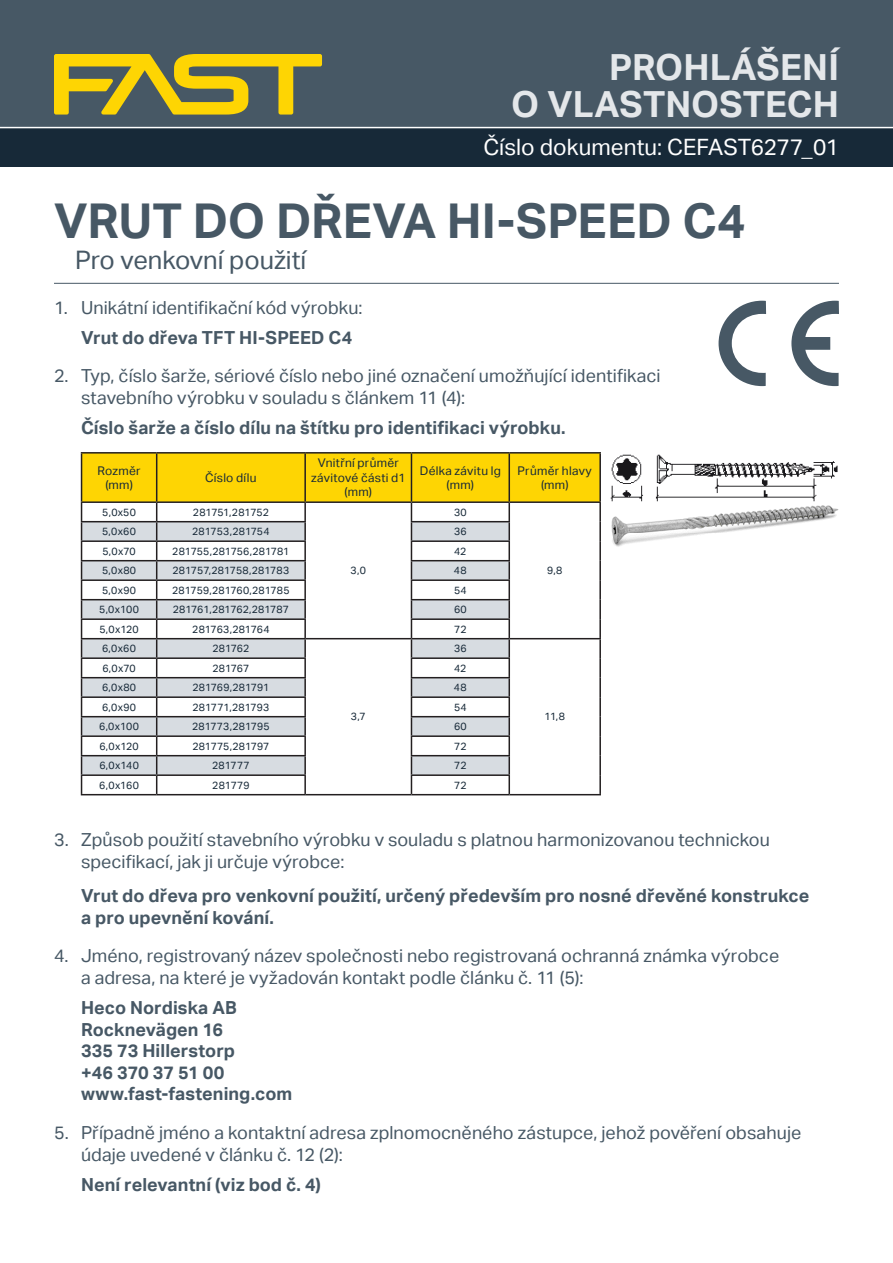
<style>
.page{position:relative;width:893px;height:1263px;background:#fff}
.page>*{position:absolute;margin:0;border:0;box-sizing:border-box;transform-origin:0 0}
.t1{font:700 48px "Aktiv Grotesk";letter-spacing:.005em;color:#475865}
.t2{font:700 36px/37.5px "Aktiv Grotesk";letter-spacing:.005em;color:#e4e7ea;text-align:right}
.t3{font:25.5px "Aktiv Grotesk";color:#475865}
.t4{font:22.5px "Aktiv Grotesk";color:#fff}
.t5{font:18px/21.6px "Aktiv Grotesk";letter-spacing:.005em;color:#475865}
.t6{font:700 18px/21.6px "Aktiv Grotesk";letter-spacing:.005em;color:#475865}
.t7{font:12px/14.4px "Aktiv Grotesk";letter-spacing:.025em;color:#172938;text-align:center}
.t8{font:10.5px "Aktiv Grotesk";letter-spacing:.005em;color:#172938}
</style>
<div class="page">
<div style="left:0;top:0;width:893px;height:128px;background:#475865"></div>
<div style="left:0;top:128px;width:893px;height:39px;background:#172938"></div>
<svg style="left:54px;top:54px;width:268px;height:61px"></svg>
<hr style="left:0;top:127px;width:893px;height:1px;background:#fff">
<hr style="left:54px;top:283px;width:785px;height:1px;background:#475865">
<img style="left:611px;top:505px;width:228px;height:42px">
<img style="left:610px;top:454px;width:228px;height:48px">
<hr style="left:81px;top:452px;width:76px;height:2px;background:#231f20">
<hr style="left:157px;top:452px;width:148px;height:2px;background:#231f20">
<hr style="left:305px;top:452px;width:106px;height:2px;background:#231f20">
<hr style="left:411px;top:452px;width:98px;height:2px;background:#231f20">
<hr style="left:509px;top:452px;width:92px;height:2px;background:#231f20">
<svg style="left:81px;top:453px;width:520px;height:341px"></svg>
<hr style="left:81px;top:794px;width:76px;height:1px;background:#231f20">
<hr style="left:157px;top:794px;width:148px;height:1px;background:#231f20">
<hr style="left:305px;top:794px;width:106px;height:1px;background:#231f20">
<hr style="left:411px;top:794px;width:98px;height:1px;background:#231f20">
<hr style="left:509px;top:794px;width:92px;height:1px;background:#231f20">
<svg style="left:719px;top:301px;width:47px;height:85px"></svg>
<svg style="left:791px;top:301px;width:48px;height:85px"></svg>
<h2 class="t2" style="left:511px;top:49px;width:329px">PROHLÁŠENÍ<br>O VLASTNOSTECH</h2>
<p class="t4" style="left:483px;top:135px;width:357px">Číslo dokumentu: CEFAST6277_01</p>
<h1 class="t1" style="left:54px;top:194px;width:693px">VRUT DO DŘEVA HI-SPEED C4</h1>
<h3 class="t3" style="left:75px;top:245px;width:232px">Pro venkovní použití</h3>
<p class="t5" style="left:54px;top:297px;width:310px">1. Unikátní identifikační kód výrobku:</p>
<p class="t6" style="left:81px;top:327px;width:273px">Vrut do dřeva TFT HI-SPEED C4</p>
<p class="t5" style="left:81px;top:365px;width:581px;text-indent:-27px">2. Typ, číslo šarže, sériové číslo nebo jiné označení umožňující identifikaci stavebního výrobku v souladu s článkem 11 (4):</p>
<p class="t6" style="left:81px;top:417px;width:486px">Číslo šarže a číslo dílu na štítku pro identifikaci výrobku.</p>
<p class="t7" style="left:98px;top:463px;width:45px">Rozměr (mm)</p>
<p class="t7" style="left:205px;top:470px;width:53px">Číslo dílu</p>
<p class="t8" style="left:102px;top:506px;width:35px">5,0x50</p>
<p class="t8" style="left:193px;top:506px;width:77px">281751,281752</p>
<p class="t7" style="left:311px;top:456px;width:96px">Vnitřní průměr závitové části d1 (mm)</p>
<p class="t7" style="left:420px;top:463px;width:82px">Délka závitu lg (mm)</p>
<p class="t7" style="left:518px;top:463px;width:76px">Průměr hlavy (mm)</p>
<p class="t8" style="left:454px;top:506px;width:14px">30</p>
<p class="t8" style="left:102px;top:525px;width:35px">5,0x60</p>
<p class="t8" style="left:192px;top:525px;width:79px">281753,281754</p>
<p class="t8" style="left:454px;top:525px;width:14px">36</p>
<p class="t8" style="left:102px;top:545px;width:35px">5,0x70</p>
<p class="t8" style="left:172px;top:545px;width:119px">281755,281756,281781</p>
<p class="t8" style="left:454px;top:545px;width:14px">42</p>
<p class="t8" style="left:102px;top:564px;width:36px">5,0x80</p>
<p class="t8" style="left:173px;top:564px;width:118px">281757,281758,281783</p>
<p class="t8" style="left:454px;top:564px;width:14px">48</p>
<p class="t8" style="left:102px;top:584px;width:36px">5,0x90</p>
<p class="t8" style="left:172px;top:584px;width:119px">281759,281760,281785</p>
<p class="t8" style="left:454px;top:584px;width:14px">54</p>
<p class="t8" style="left:99px;top:603px;width:41px">5,0x100</p>
<p class="t8" style="left:173px;top:603px;width:118px">281761,281762,281787</p>
<p class="t8" style="left:454px;top:603px;width:14px">60</p>
<p class="t8" style="left:99px;top:623px;width:41px">5,0x120</p>
<p class="t8" style="left:192px;top:623px;width:79px">281763,281764</p>
<p class="t8" style="left:454px;top:623px;width:14px">72</p>
<p class="t8" style="left:102px;top:642px;width:35px">6,0x60</p>
<p class="t8" style="left:212px;top:642px;width:39px">281762</p>
<p class="t8" style="left:351px;top:564px;width:17px">3,0</p>
<p class="t8" style="left:454px;top:642px;width:14px">36</p>
<p class="t8" style="left:102px;top:662px;width:35px">6,0x70</p>
<p class="t8" style="left:212px;top:662px;width:39px">281767</p>
<p class="t8" style="left:454px;top:662px;width:14px">42</p>
<p class="t8" style="left:102px;top:681px;width:36px">6,0x80</p>
<p class="t8" style="left:192px;top:681px;width:78px">281769,281791</p>
<p class="t8" style="left:454px;top:681px;width:14px">48</p>
<p class="t8" style="left:102px;top:701px;width:36px">6,0x90</p>
<p class="t8" style="left:193px;top:701px;width:78px">281771,281793</p>
<p class="t8" style="left:454px;top:701px;width:14px">54</p>
<p class="t8" style="left:99px;top:720px;width:41px">6,0x100</p>
<p class="t8" style="left:192px;top:720px;width:79px">281773,281795</p>
<p class="t8" style="left:454px;top:720px;width:14px">60</p>
<p class="t8" style="left:99px;top:740px;width:41px">6,0x120</p>
<p class="t8" style="left:192px;top:740px;width:79px">281775,281797</p>
<p class="t8" style="left:454px;top:740px;width:14px">72</p>
<p class="t8" style="left:99px;top:759px;width:41px">6,0x140</p>
<p class="t8" style="left:212px;top:759px;width:39px">281777</p>
<p class="t8" style="left:454px;top:759px;width:14px">72</p>
<p class="t8" style="left:99px;top:779px;width:41px">6,0x160</p>
<p class="t8" style="left:212px;top:779px;width:39px">281779</p>
<p class="t8" style="left:454px;top:779px;width:14px">72</p>
<p class="t8" style="left:351px;top:711px;width:16px">3,7</p>
<p class="t8" style="left:547px;top:564px;width:17px">9,8</p>
<p class="t8" style="left:544px;top:711px;width:22px">11,8</p>
<p class="t5" style="left:81px;top:829px;width:690px;text-indent:-27px">3. Způsob použití stavebního výrobku v souladu s platnou harmonizovanou technickou specifikací, jak ji určuje výrobce:</p>
<p class="t6" style="left:81px;top:885px;width:730px">Vrut do dřeva pro venkovní použití, určený především pro nosné dřevěné konstrukce a pro upevnění kování.</p>
<p class="t5" style="left:81px;top:945px;width:700px;text-indent:-27px">4. Jméno, registrovaný název společnosti nebo registrovaná ochranná známka výrobce a adresa, na které je vyžadován kontakt podle článku č. 11 (5):</p>
<p class="t6" style="left:81px;top:997px;width:213px">Heco Nordiska AB<br>Rocknevägen 16<br>335 73 Hillerstorp<br>+46 370 37 51 00 www.fast-fastening.com</p>
<p class="t5" style="left:81px;top:1122px;width:722px;text-indent:-27px">5. Případně jméno a kontaktní adresa zplnomocněného zástupce, jehož pověření obsahuje údaje uvedené v článku č. 12 (2):</p>
<p class="t6" style="left:81px;top:1174px;width:241px">Není relevantní (viz bod č. 4)</p>
</div>
